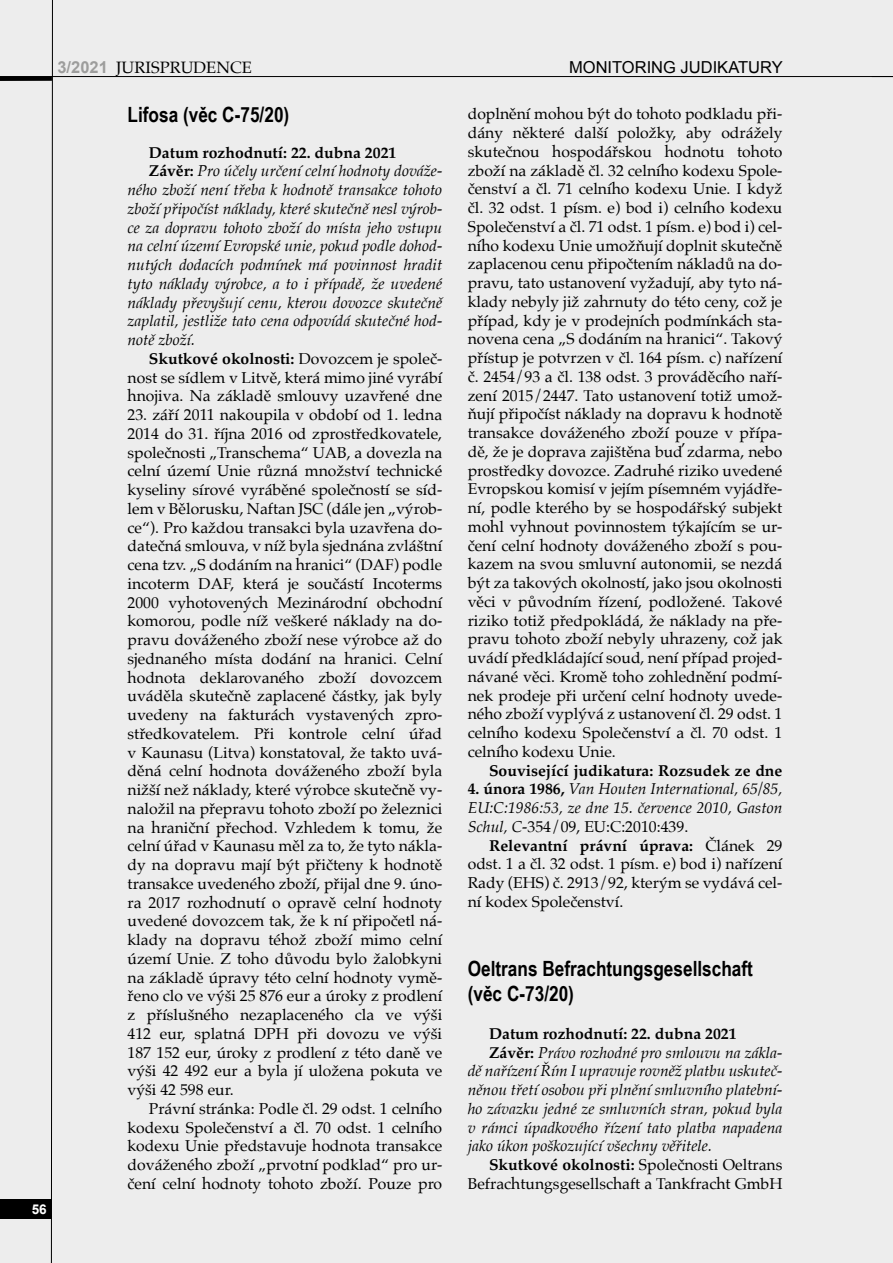
<style>
.page{position:relative;width:893px;height:1263px;background:#ededed}
.page>*{position:absolute;margin:0;border:0;box-sizing:border-box;transform-origin:0 0}
.titulek_14_17{font:700 21px/25.5px "Arial Narrow";color:#000}
.t1{font:16.5px "Arial";color:#000}
.t2{font:16.5px "Palatino";color:#000}
.t3{font:15.75px/18.8px "Palatino";color:#000;text-align:justify}
.t4{font:italic 15.75px/18.8px "Palatino";color:#000;text-align:justify}
.t5{font:700 15.75px "Palatino";color:#000}
.t6{font:700 13.5px "Arial";color:#fff}
.s1{font-family:"Arial";font-weight:700;color:#9d9d9c}
.s2{font-weight:700;font-style:normal}
.s3{font-weight:700}
.s4{font-style:normal}
</style>
<div class="page">
<svg style="left:51px;top:0;width:2px;height:1263px;background:#757575"></svg>
<hr style="left:0;top:76px;width:893px;height:1px;background:#000">
<svg style="left:0;top:77px;width:52px;height:4px"></svg>
<div style="left:0;top:1199px;width:51px;height:19px;background:#000"></div>
<p class="t2" style="left:57px;top:54px;width:196px"><span class="s1">3/2021</span> JURISPRUDENCE</p>
<p class="t1" style="left:569px;top:57px;width:215px">MONITORING JUDIKATURY</p>
<p class="t6" style="left:32px;top:1200px;width:17px">56</p>
<p class="titulek_14_17" style="left:128px;top:100px;width:163px">Lifosa (věc C‑75/20)</p>
<p class="t5" style="left:149px;top:139px;width:249px">Datum rozhodnutí: 22. dubna 2021</p>
<p class="t4" style="left:128px;top:161px;width:316px;text-indent:21px"><span class="s2">Závěr:</span> Pro účely určení celní hodnoty dováže&shy;ného zboží není třeba k hodnotě transakce tohoto zboží připočíst náklady, které skutečně nesl výrob&shy;ce za dopravu tohoto zboží do místa jeho vstupu na celní území Evropské unie, pokud podle dohod&shy;nutých dodacích podmínek má povinnost hradit tyto náklady výrobce, a to i případě, že uvedené náklady převyšují cenu, kterou dovozce skutečně zaplatil, jestliže tato cena odpovídá skutečné hod&shy;notě zboží.</p>
<p class="t3" style="left:128px;top:349px;width:316px;text-indent:21px"><span class="s3">Skutkové okolnosti:</span> Dovozcem je společ&shy;nost se sídlem v Litvě, která mimo jiné vyrábí hnojiva. Na základě smlouvy uzavřené dne</p>
<p class="t3" style="left:128px;top:405px;width:316px">23. září 2011 nakoupila v období od 1. ledna 2014 do 31. října 2016 od zprostředkovatele, společnosti „Transchema“ UAB, a dovezla na celní území Unie různá množství technické kyseliny sírové vyráběné společností se síd&shy;lem v Bělorusku, Naftan JSC (dále jen „výrob&shy;ce“). Pro každou transakci byla uzavřena do&shy;datečná smlouva, v níž byla sjednána zvláštní cena tzv. „S dodáním na hranici“ (DAF) podle incoterm DAF, která je součástí Incoterms 2000 vyhotovených Mezinárodní obchodní komorou, podle níž veškeré náklady na do&shy;pravu dováženého zboží nese výrobce až do sjednaného místa dodání na hranici. Celní hodnota deklarovaného zboží dovozcem uváděla skutečně zaplacené částky, jak byly uvedeny na fakturách vystavených zpro&shy;středkovatelem. Při kontrole celní úřad v Kaunasu (Litva) konstatoval, že takto uvá&shy;děná celní hodnota dováženého zboží byla nižší než náklady, které výrobce skutečně vy&shy;naložil na přepravu tohoto zboží po železnici na hraniční přechod. Vzhledem k tomu, že celní úřad v Kaunasu měl za to, že tyto nákla&shy;dy na dopravu mají být přičteny k hodnotě transakce uvedeného zboží, přijal dne 9. úno&shy;ra 2017 rozhodnutí o opravě celní hodnoty uvedené dovozcem tak, že k ní připočetl ná&shy;klady na dopravu téhož zboží mimo celní území Unie. Z toho důvodu bylo žalobkyni na základě úpravy této celní hodnoty vymě&shy;řeno clo ve výši 25 876 eur a úroky z prodlení z příslušného nezaplaceného cla ve výši 412 eur, splatná DPH při dovozu ve výši 187 152 eur, úroky z prodlení z této daně ve výši 42 492 eur a byla jí uložena pokuta ve výši 42 598 eur.</p>
<p class="t3" style="left:128px;top:1099px;width:316px;text-indent:21px">Právní stránka: Podle čl. 29 odst. 1 celního kodexu Společenství a čl. 70 odst. 1 celního kodexu Unie představuje hodnota transakce dováženého zboží „prvotní podklad“ pro ur&shy;čení celní hodnoty tohoto zboží. Pouze pro</p>
<p class="t3" style="left:468px;top:104px;width:316px">doplnění mohou být do tohoto podkladu při&shy;dány některé další položky, aby odrážely skutečnou hospodářskou hodnotu tohoto zboží na základě čl. 32 celního kodexu Spole&shy;čenství a čl. 71 celního kodexu Unie. I když čl. 32 odst. 1 písm. e) bod i) celního kodexu Společenství a čl. 71 odst. 1 písm. e) bod i) cel&shy;ního kodexu Unie umožňují doplnit skutečně zaplacenou cenu připočtením nákladů na do&shy;pravu, tato ustanovení vyžadují, aby tyto ná&shy;klady nebyly již zahrnuty do této ceny, což je případ, kdy je v prodejních podmínkách sta&shy;novena cena „S dodáním na hranici“. Takový přístup je potvrzen v čl. 164 písm. c) nařízení č. 2454/93 a čl. 138 odst. 3 prováděcího naří&shy;zení 2015/2447. Tato ustanovení totiž umož&shy;ňují připočíst náklady na dopravu k hodnotě transakce dováženého zboží pouze v přípa&shy;dě, že je doprava zajištěna buď zdarma, nebo prostředky dovozce. Zadruhé riziko uvedené Evropskou komisí v jejím písemném vyjádře&shy;ní, podle kterého by se hospodářský subjekt mohl vyhnout povinnostem týkajícím se ur&shy;čení celní hodnoty dováženého zboží s pou&shy;kazem na svou smluvní autonomii, se nezdá být za takových okolností, jako jsou okolnosti věci v původním řízení, podložené. Takové riziko totiž předpokládá, že náklady na pře&shy;pravu tohoto zboží nebyly uhrazeny, což jak uvádí předkládající soud, není případ projed&shy;návané věci. Kromě toho zohlednění podmí&shy;nek prodeje při určení celní hodnoty uvede&shy;ného zboží vyplývá z ustanovení čl. 29 odst. 1 celního kodexu Společenství a čl. 70 odst. 1 celního kodexu Unie.</p>
<p class="t5" style="left:489px;top:757px;width:295px">Související judikatura: Rozsudek ze dne</p>
<p class="t4" style="left:468px;top:779px;width:316px"><span class="s2">4. února 1986,</span> Van Houten International, 65/85, EU:C:1986:53, ze dne 15. července 2010, Gaston Schul, C<span class="s4">‑354/09, EU:C:2010:439.</span></p>
<p class="t3" style="left:468px;top:836px;width:316px;text-indent:21px"><span class="s3">Relevantní právní úprava:</span> Článek 29 odst. 1 a čl. 32 odst. 1 písm. e) bod i) nařízení Rady (EHS) č. 2913/92, kterým se vydává cel&shy;ní kodex Společenství.</p>
<p class="titulek_14_17" style="left:468px;top:955px;width:287px">Oeltrans Befrachtungsgesellschaft (věc C‑73/20)</p>
<p class="t5" style="left:489px;top:1020px;width:249px">Datum rozhodnutí: 22. dubna 2021</p>
<p class="t4" style="left:468px;top:1043px;width:316px;text-indent:21px"><span class="s2">Závěr:</span> Právo rozhodné pro smlouvu na zákla&shy;dě nařízení Řím I upravuje rovněž platbu uskuteč&shy;něnou třetí osobou při plnění smluvního platební&shy;ho závazku jedné ze smluvních stran, pokud byla v rámci úpadkového řízení tato platba napadena jako úkon poškozující všechny věřitele.</p>
<p class="t3" style="left:468px;top:1155px;width:316px;text-align:right"><span class="s3">Skutkové okolnosti:</span> Společnosti Oeltrans<br>Befrachtungsgesellschaft a Tankfracht GmbH</p>
</div>
